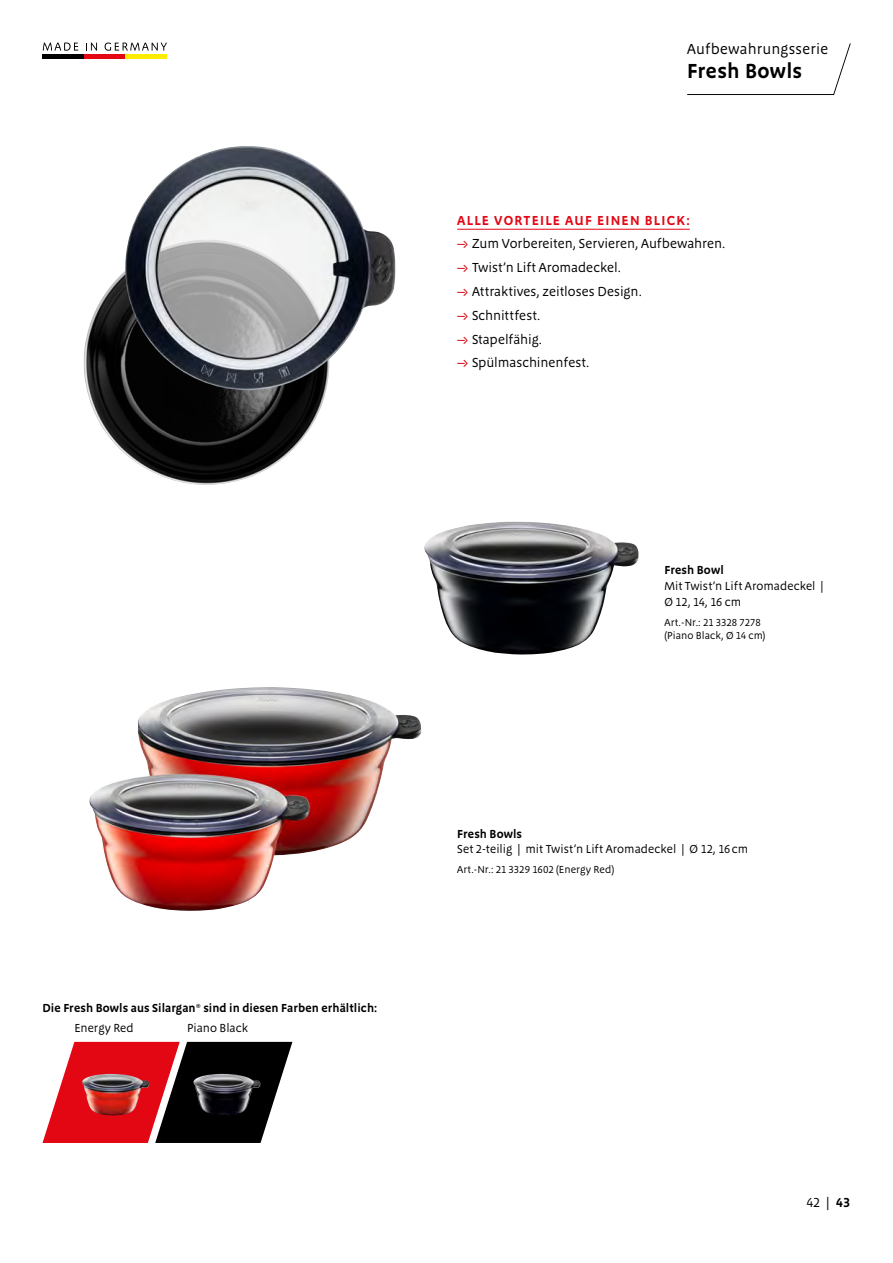
<style>
.page{position:relative;width:893px;height:1263px;background:#fff}
.page>*{position:absolute;margin:0;border:0;box-sizing:border-box;transform-origin:0 0}
.Kolumne_groß{font:600 21px "Megano OT";letter-spacing:.01em;color:#000}
.Kolumne_klein{font:15px "Megano OT";letter-spacing:.015em;color:#000}
.t1{font:13.5px "Megano OT";letter-spacing:-.005em;color:#000}
.Headline_2_Energy_R{font:600 13.5px "Megano OT";letter-spacing:.09em;color:#e30613}
.Produktbeschreibung{font:12px/15.8px "Megano OT";color:#000}
.Produktname{font:600 12px "Megano OT";letter-spacing:.005em;color:#000}
.Artikelnummer{font:10.5px/13.5px "Megano OT";letter-spacing:.005em;color:#000}
.s1{color:#e30613}
.s2{font-weight:600}
</style>
<div class="page">
<svg style="left:43px;top:43px;width:35px;height:8px"></svg>
<svg style="left:86px;top:43px;width:11px;height:8px"></svg>
<svg style="left:105px;top:43px;width:62px;height:8px"></svg>
<hr style="left:43px;top:55px;width:41px;height:4px;background:#000">
<hr style="left:84px;top:55px;width:41px;height:4px;background:#e30613">
<hr style="left:125px;top:55px;width:42px;height:4px;background:#ffed00">
<img style="left:89px;top:687px;width:333px;height:224px">
<img style="left:83px;top:271px;width:243px;height:214px">
<img style="left:125px;top:146px;width:271px;height:244px">
<svg style="left:42px;top:1042px;width:251px;height:101px"></svg>
<img style="left:193px;top:1074px;width:67px;height:41px">
<img style="left:424px;top:521px;width:215px;height:134px">
<hr style="left:457px;top:229px;width:233px;height:1px;background:#e30613">
<svg style="left:687px;top:43px;width:164px;height:52px"></svg>
<p class="Produktname" style="left:43px;top:1001px;width:336px">Die Fresh Bowls aus Silargan® sind in diesen Farben erhältlich:</p>
<p class="Produktbeschreibung" style="left:74px;top:1020px;width:61px">Energy Red</p>
<p class="Produktbeschreibung" style="left:187px;top:1020px;width:63px">Piano Black</p>
<p class="Kolumne_klein" style="left:687px;top:40px;width:143px">Aufbewahrungsserie</p>
<p class="Kolumne_groß" style="left:687px;top:58px;width:117px">Fresh Bowls</p>
<p class="Headline_2_Energy_R" style="left:457px;top:212px;width:234px">ALLE VORTEILE AUF EINEN BLICK:</p>
<p class="t1" style="left:457px;top:236px;width:270px"><span class="s1">→</span> Zum Vorbereiten, Servieren, Aufbewahren.</p>
<p class="t1" style="left:457px;top:260px;width:165px"><span class="s1">→</span> Twist’n Lift Aromadeckel.</p>
<p class="t1" style="left:457px;top:283px;width:186px"><span class="s1">→</span> Attraktives, zeitloses Design.</p>
<p class="t1" style="left:457px;top:307px;width:85px"><span class="s1">→</span> Schnittfest.</p>
<p class="t1" style="left:457px;top:331px;width:87px"><span class="s1">→</span> Stapelfähig.</p>
<p class="t1" style="left:457px;top:355px;width:134px"><span class="s1">→</span> Spülmaschinenfest.</p>
<p class="Produktname" style="left:664px;top:563px;width:61px">Fresh Bowl</p>
<p class="Produktbeschreibung" style="left:664px;top:578px;width:161px">Mit Twist’n Lift Aromadeckel |<br>Ø 12, 14, 16 cm</p>
<p class="Artikelnummer" style="left:664px;top:615px;width:103px">Art.-Nr.: 21 3328 7278 (Piano Black, Ø 14 cm)</p>
<p class="Produktname" style="left:457px;top:826px;width:66px">Fresh Bowls</p>
<p class="Produktbeschreibung" style="left:457px;top:841px;width:293px">Set 2-teilig | mit Twist’n Lift Aromadeckel | Ø 12, 16cm</p>
<p class="Artikelnummer" style="left:457px;top:863px;width:159px">Art.-Nr.: 21 3329 1602 (Energy Red)</p>
<p class="t1" style="left:806px;top:1195px;width:46px">42 | <span class="s2">43</span></p>
</div>
